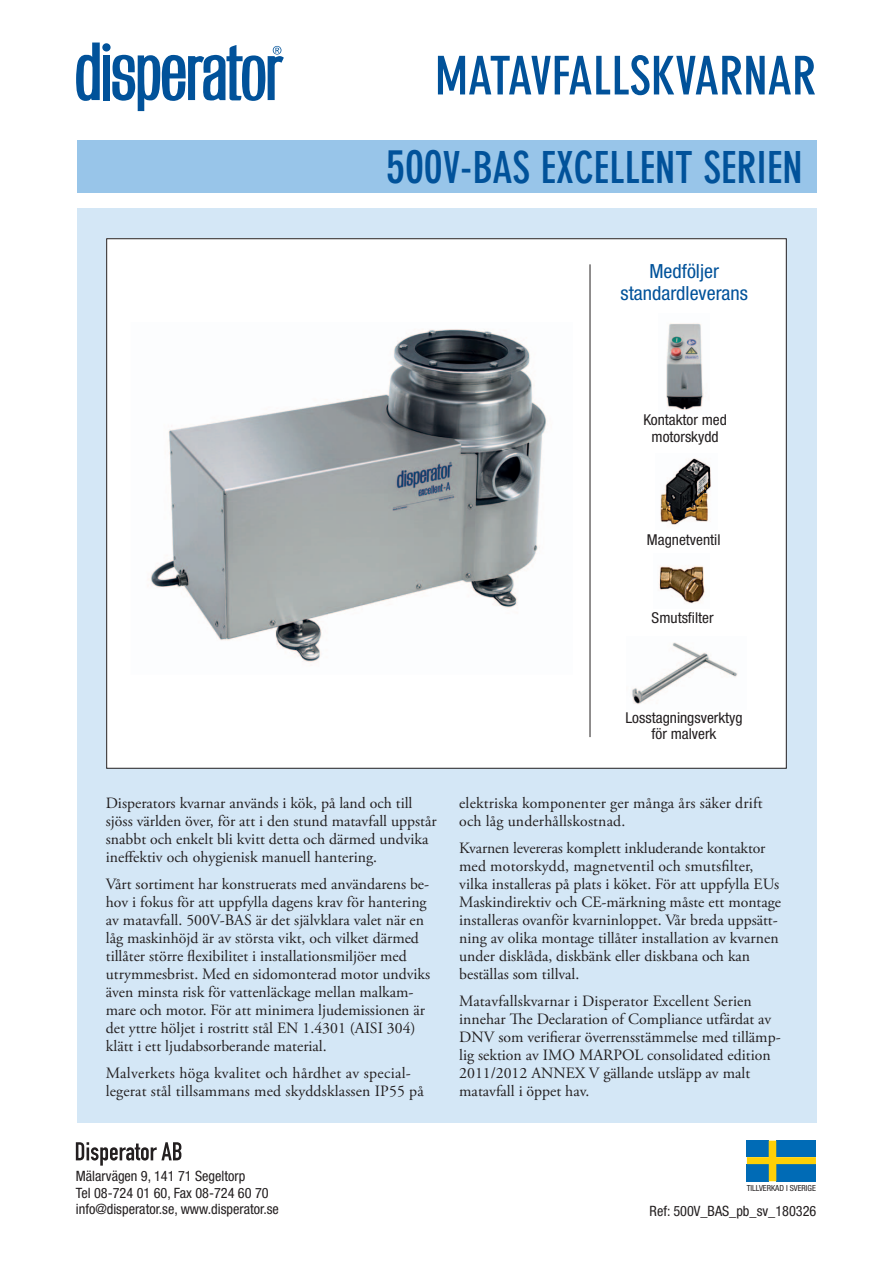
<style>
.page{position:relative;width:893px;height:1263px;background:#fff}
.page>*{position:absolute;margin:0;border:0;box-sizing:border-box;transform-origin:0 0}
.t1{font:700 condensed 52.5px "DIN Neuzeit Grotesk";color:#01529a}
.t2{font:700 condensed 43.5px "DIN Neuzeit Grotesk";color:#01529a}
.t3{font:condensed 19.5px/22.5px "Helvetica Neue";color:#01529a;text-align:center}
.t4{font:15.75px/18px "Adobe Garamond Pro";color:#231f20}
.t5{font:condensed 15px/16px "Helvetica Neue";color:#231f20;text-align:center}
.t6{font:condensed 14.25px/16.5px "Helvetica Neue";color:#231f20}
.t7{font:condensed 8.4px "Helvetica Neue";color:#231f20}
.s1{font-size:46.5px}
</style>
<div class="page">
<div style="left:77px;top:208px;width:739px;height:915px;background:#d4e7f6"></div>
<div style="left:107px;top:239px;width:679px;height:529px;background:#fff"></div>
<div style="left:77px;top:140px;width:739px;height:52px;background:#98c5e9"></div>
<svg style="left:747px;top:1141px;width:69px;height:40px;background:#448687"></svg>
<svg style="left:76px;top:1142px;width:105px;height:23px"></svg>
<svg style="left:76px;top:43px;width:24px;height:58px"></svg>
<div style="left:103px;top:55px;width:7px;height:45px;background:#01529a"></div>
<div style="left:102px;top:43px;width:9px;height:9px;background:#01529a;border-radius:50%"></div>
<svg style="left:112px;top:45px;width:172px;height:66px"></svg>
<img style="left:148px;top:329px;width:399px;height:334px">
<img style="left:660px;top:458px;width:51px;height:67px">
<img style="left:666px;top:323px;width:38px;height:87px">
<img style="left:659px;top:566px;width:46px;height:38px">
<img style="left:631px;top:642px;width:107px;height:62px">
<hr style="left:590px;top:264px;width:1px;height:473px;background:#231f20">
<h1 class="t1" style="left:435px;top:45px;width:265px">MATAVFALLSKVARNAR</h1>
<h2 class="t2" style="left:386px;top:143px;width:418px"><span class="s1">500</span>V-BAS EXCELLENT SERIEN</h2>
<p class="t3" style="left:620px;top:260px;width:129px">Medföljer standardleverans</p>
<p class="t5" style="left:643px;top:412px;width:85px">Kontaktor med motorskydd</p>
<p class="t5" style="left:647px;top:532px;width:75px">Magnetventil</p>
<p class="t5" style="left:652px;top:609px;width:64px">Smutsfilter</p>
<p class="t5" style="left:625px;top:710px;width:119px">Losstagningsverktyg för malverk</p>
<p class="t4" style="left:106px;top:795px;width:332px">Disperators kvarnar används i kök, på land och till sjöss världen över, för att i den stund matavfall uppstår snabbt och enkelt bli kvitt detta och därmed undvika ineffektiv och ohygienisk manuell hantering.</p>
<p class="t4" style="left:106px;top:876px;width:326px">Vårt sortiment har konstruerats med användarens be&shy;hov i fokus för att uppfylla dagens krav för hantering av matavfall. 500V-BAS är det självklara valet när en låg maskinhöjd är av största vikt, och vilket därmed tillåter större flexibilitet i installationsmiljöer med utrymmesbrist. Med en sidomonterad motor undviks även minsta risk för vattenläckage mellan malkam&shy;mare och motor. För att minimera ljudemissionen är det yttre höljet i rostritt stål EN 1.4301 (AISI 304) klätt i ett ljudabsorberande material.</p>
<p class="t4" style="left:106px;top:1065px;width:319px">Malverkets höga kvalitet och hårdhet av special&shy;legerat stål tillsammans med skyddsklassen IP55 på</p>
<p class="t4" style="left:459px;top:795px;width:305px">elektriska komponenter ger många års säker drift och låg underhållskostnad.</p>
<p class="t4" style="left:459px;top:840px;width:323px">Kvarnen levereras komplett inkluderande kontaktor med motorskydd, magnetventil och smutsfilter, vilka installeras på plats i köket. För att uppfylla EUs Maskindirektiv och CE-märkning måste ett montage installeras ovanför kvarninloppet. Vår breda uppsätt&shy;ning av olika montage tillåter installation av kvarnen under disklåda, diskbänk eller diskbana och kan beställas som tillval.</p>
<p class="t4" style="left:459px;top:993px;width:323px">Matavfallskvarnar i Disperator Excellent Serien innehar The Declaration of Compliance utfärdat av DNV som verifierar överrensstämmelse med tillämp&shy;lig sektion av IMO MARPOL consolidated edition 2011/2012 ANNEX V gällande utsläpp av malt matavfall i öppet hav.</p>
<p class="t6" style="left:76px;top:1168px;width:205px">Mälarvägen 9, 141 71 Segeltorp<br>Tel 08-724 01 60, Fax 08-724 60 70 info@disperator.se, www.disperator.se</p>
<p class="t7" style="left:747px;top:1183px;width:71px">TILLVERKAD I SVERIGE</p>
<p class="t6" style="left:650px;top:1202px;width:168px">Ref: 500V_BAS_pb_sv_180326</p>
</div>
